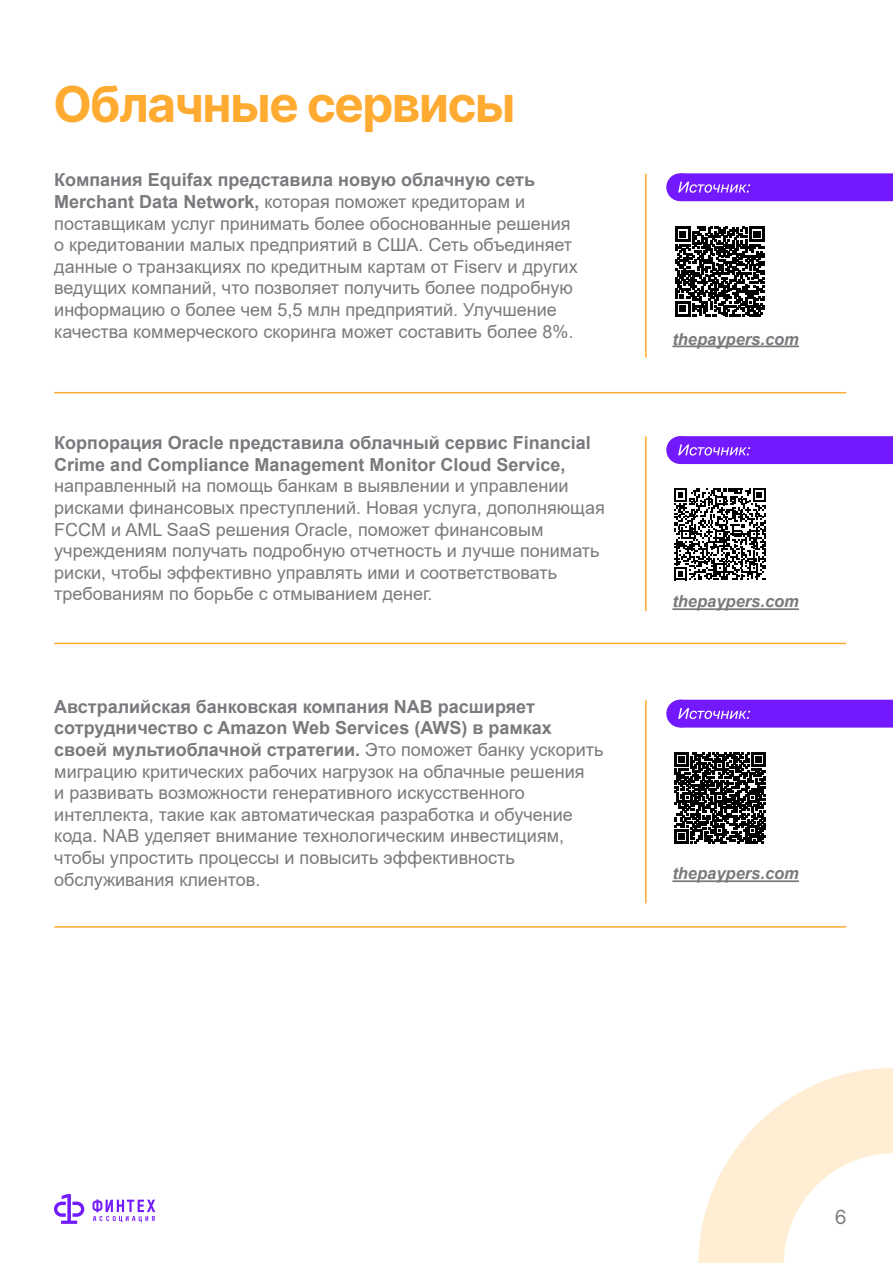
<style>
.page{position:relative;width:893px;height:1263px;background:#fff}
.page>*{position:absolute;margin:0;border:0;box-sizing:border-box;transform-origin:0 0}
.t1{font:700 49.5px "Inter Tight";color:#ffab31}
.t2{font:19.5px "Inter Tight";color:#797a7d}
.t3{font:18px/21.6px "Arial";color:#797a7d}
.t4{font:700 18px/21.6px "Arial";color:#797a7d}
.t5{font:italic 700 16.5px "Arial";color:#797a7d}
.s1{font-weight:700}
</style>
<div class="page">
<svg style="left:92px;top:1199px;width:63px;height:23px"></svg>
<svg style="left:54px;top:1194px;width:30px;height:30px"></svg>
<div style="left:681px;top:174px;width:211px;height:26px;background:#7319fd"></div>
<div style="left:680px;top:173px;width:213px;height:28px;border:2px solid #7319fd"></div>
<div style="left:667px;top:174px;width:26px;height:26px;background:#7319fd;border-radius:50%"></div>
<div style="left:666px;top:173px;width:28px;height:28px;border:2px solid #7319fd;border-radius:50%"></div>
<svg style="left:678px;top:182px;width:72px;height:11px"></svg>
<div style="left:681px;top:437px;width:211px;height:26px;background:#7319fd"></div>
<div style="left:680px;top:436px;width:213px;height:28px;border:2px solid #7319fd"></div>
<div style="left:667px;top:437px;width:26px;height:26px;background:#7319fd;border-radius:50%"></div>
<div style="left:666px;top:436px;width:28px;height:28px;border:2px solid #7319fd;border-radius:50%"></div>
<svg style="left:678px;top:444px;width:72px;height:11px"></svg>
<div style="left:681px;top:700px;width:211px;height:27px;background:#7319fd"></div>
<div style="left:667px;top:700px;width:26px;height:27px;background:#7319fd;border-radius:50%"></div>
<div style="left:666px;top:700px;width:28px;height:27px;border:2px solid #7319fd;border-radius:50%"></div>
<svg style="left:678px;top:708px;width:72px;height:11px"></svg>
<hr style="left:672px;top:345px;width:127px;height:2px;background:#797a7d">
<hr style="left:672px;top:608px;width:127px;height:2px;background:#797a7d">
<hr style="left:672px;top:880px;width:127px;height:2px;background:#797a7d">
<svg style="left:675px;top:227px;width:90px;height:89px"></svg>
<svg style="left:674px;top:488px;width:92px;height:92px"></svg>
<svg style="left:674px;top:752px;width:91px;height:91px"></svg>
<hr style="left:645px;top:174px;width:2px;height:183px;background:#ffab31">
<hr style="left:645px;top:437px;width:2px;height:174px;background:#ffab31">
<hr style="left:645px;top:700px;width:2px;height:203px;background:#ffab31">
<hr style="left:55px;top:392px;width:791px;height:1px;background:#ffab31">
<hr style="left:55px;top:643px;width:791px;height:1px;background:#ffab31">
<hr style="left:55px;top:926px;width:791px;height:2px;background:#ffab31">
<svg style="left:698px;top:1068px;width:195px;height:195px"></svg>
<h1 class="t1" style="left:54px;top:68px;width:462px">Облачные сервисы</h1>
<p class="t3" style="left:54px;top:169px;width:525px"><span class="s1">Компания Equifax представила новую облачную сеть Merchant Data Network,</span> которая поможет кредиторам и поставщикам услуг принимать более обоснованные решения о кредитовании малых предприятий в США. Сеть объединяет данные о транзакциях по кредитным картам от Fiserv и других ведущих компаний, что позволяет получить более подробную информацию о более чем 5,5 млн предприятий. Улучшение качества коммерческого скоринга может составить более 8%.</p>
<p class="t4" style="left:54px;top:432px;width:538px">Корпорация Oracle представила облачный сервис Financial<br>Crime and Compliance Management Monitor Cloud Service,</p>
<p class="t3" style="left:54px;top:475px;width:552px">направленный на помощь банкам в выявлении и управлении рисками финансовых преступлений. Новая услуга, дополняющая FCCM и AML SaaS решения Oracle, поможет финансовым учреждениям получать подробную отчетность и лучше понимать риски, чтобы эффективно управлять ими и соответствовать требованиям по борьбе с отмыванием денег.</p>
<p class="t3" style="left:54px;top:695px;width:551px"><span class="s1">Австралийская банковская компания NAB расширяет сотрудничество с Amazon Web Services (AWS) в рамках своей мультиоблачной стратегии.</span> Это поможет банку ускорить миграцию критических рабочих нагрузок на облачные решения<br>и развивать возможности генеративного искусственного интеллекта, такие как автоматическая разработка и обучение кода. NAB уделяет внимание технологическим инвестициям, чтобы упростить процессы и повысить эффективность обслуживания клиентов.</p>
<p class="t5" style="left:672px;top:328px;width:128px">thepaypers.com</p>
<p class="t5" style="left:672px;top:591px;width:128px">thepaypers.com</p>
<p class="t5" style="left:672px;top:863px;width:128px">thepaypers.com</p>
<p class="t2" style="left:835px;top:1202px;width:13px">6</p>
</div>
